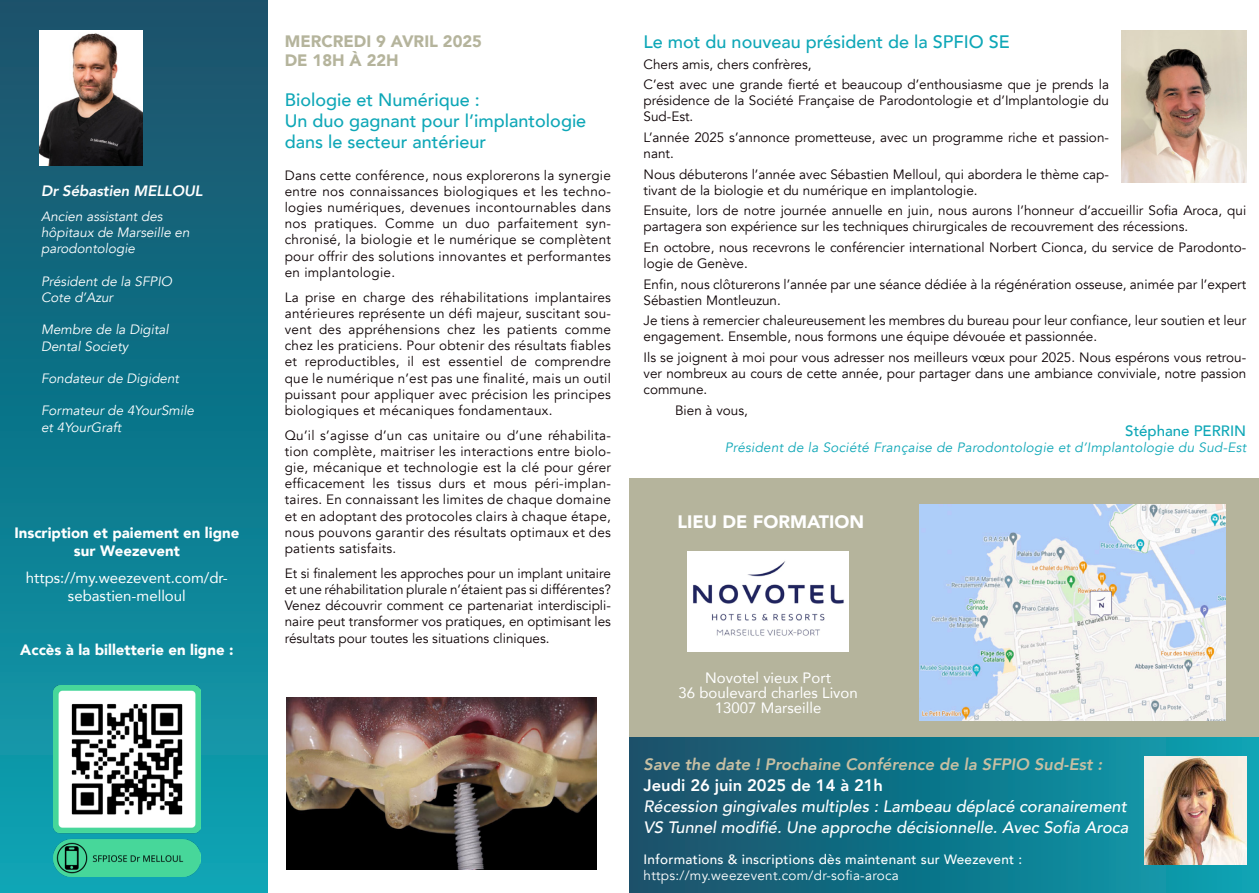
<style>
.page{position:relative;width:1259px;height:893px;background:#fff}
.page>*{position:absolute;margin:0;border:0;box-sizing:border-box;transform-origin:0 0}
.t1{font:500 18px/21px "Avenir";color:#0ea7b7}
.t2{font:900 18px "Avenir";color:#fff}
.t3{font:italic 500 16.5px/21px "Avenir";color:#fff}
.t4{font:italic 800 16.5px "Avenir";color:#c7bfa3}
.t5{font:900 16.5px "Avenir";color:#b5b49c}
.t6{font:800 16.5px "Avenir";color:#fff}
.t7{font:15px/18px "Avenir";color:#fff;text-align:center}
.t8{font:900 15px/18px "Avenir";color:#fff;text-align:center}
.t9{font:italic 800 15px "Avenir";letter-spacing:-.01em;color:#fff}
.t10{font:500 15px "Avenir";color:#0ea7b7}
.t11{font:13.5px/16.2px "Avenir";color:#0c0003;text-align:justify}
.t12{font:italic 13.5px "Avenir";color:#fff}
.t13{font:italic 13.5px "Avenir";letter-spacing:.02em;color:#0ea7b7}
.t14{font:500 13.5px "Avenir";letter-spacing:.02em;color:#fff}
.t15{font:13.5px "Avenir";letter-spacing:.02em;color:#fff}
</style>
<div class="page">
<div style="left:629px;top:478px;width:630px;height:260px;background:#b5b49c"></div>
<div style="left:629px;top:738px;width:630px;height:155px;background:linear-gradient(to right,#134c66,#15a6b4)"></div>
<img style="left:687px;top:551px;width:162px;height:101px">
<div style="left:0;top:0;width:268px;height:893px;background:linear-gradient(to bottom,#184f68,#0ba4b3)"></div>
<img style="left:40px;top:30px;width:102px;height:135px">
<img style="left:1144px;top:757px;width:102px;height:107px">
<img style="left:53px;top:686px;width:147px;height:191px">
<img style="left:1121px;top:30px;width:125px;height:153px">
<img style="left:919px;top:504px;width:306px;height:217px">
<img style="left:287px;top:697px;width:309px;height:173px">
<p class="t9" style="left:41px;top:182px;width:163px">Dr Sébastien MELLOUL</p>
<p class="t12" style="left:41px;top:208px;width:123px">Ancien assistant des</p>
<p class="t12" style="left:41px;top:224px;width:150px">hôpitaux de Marseille en</p>
<p class="t12" style="left:41px;top:241px;width:95px">parodontologie</p>
<p class="t12" style="left:41px;top:273px;width:133px">Président de la SFPIO</p>
<p class="t12" style="left:41px;top:289px;width:74px">Cote d’Azur</p>
<p class="t12" style="left:41px;top:322px;width:129px">Membre de la Digital</p>
<p class="t12" style="left:41px;top:338px;width:89px">Dental Society</p>
<p class="t12" style="left:41px;top:370px;width:139px">Fondateur de Digident</p>
<p class="t12" style="left:41px;top:403px;width:154px">Formateur de 4YourSmile</p>
<p class="t12" style="left:41px;top:419px;width:82px">et 4YourGraft</p>
<p class="t8" style="left:14px;top:523px;width:227px">Inscription et paiement en ligne sur Weezevent</p>
<p class="t7" style="left:26px;top:568px;width:204px">https://my.weezevent.com/dr&shy;sebastien-melloul</p>
<p class="t8" style="left:20px;top:640px;width:215px">Accès à la billetterie en ligne :</p>
<p class="t5" style="left:285px;top:27px;width:199px">MERCREDI 9 AVRIL 2025</p>
<p class="t5" style="left:285px;top:47px;width:115px">DE 18H À 22H</p>
<p class="t1" style="left:285px;top:89px;width:197px">Biologie et Numérique :</p>
<p class="t1" style="left:285px;top:110px;width:303px">Un duo gagnant pour l’implantologie dans le secteur antérieur</p>
<p class="t11" style="left:285px;top:167px;width:328px">Dans cette conférence, nous explorerons la synergie entre nos connaissances biologiques et les techno&shy;logies numériques, devenues incontournables dans nos pratiques. Comme un duo parfaitement syn&shy;chronisé, la biologie et le numérique se complètent pour offrir des solutions innovantes et performantes en implantologie.</p>
<p class="t11" style="left:285px;top:289px;width:328px">La prise en charge des réhabilitations implantaires antérieures représente un défi majeur, suscitant sou&shy;vent des appréhensions chez les patients comme chez les praticiens. Pour obtenir des résultats fiables et reproductibles, il est essentiel de comprendre que le numérique n’est pas une finalité, mais un outil puissant pour appliquer avec précision les principes biologiques et mécaniques fondamentaux.</p>
<p class="t11" style="left:285px;top:427px;width:328px">Qu’il s’agisse d’un cas unitaire ou d’une réhabilita&shy;tion complète, maitriser les interactions entre biolo&shy;gie, mécanique et technologie est la clé pour gérer efficacement les tissus durs et mous péri-implan&shy;taires. En connaissant les limites de chaque domaine et en adoptant des protocoles clairs à chaque étape, nous pouvons garantir des résultats optimaux et des patients satisfaits.</p>
<p class="t11" style="left:285px;top:565px;width:328px">Et si finalement les approches pour un implant unitaire et une réhabilitation plurale n’étaient pas si différentes?<br>Venez découvrir comment ce partenariat interdiscipli&shy;naire peut transformer vos pratiques, en optimisant les résultats pour toutes les situations cliniques.</p>
<p class="t1" style="left:643px;top:30px;width:368px">Le mot du nouveau président de la SPFIO SE</p>
<p class="t11" style="left:643px;top:56px;width:170px">Chers amis, chers confrères,</p>
<p class="t11" style="left:643px;top:77px;width:467px">C’est avec une grande fierté et beaucoup d’enthousiasme que je prends la présidence de la Société Française de Parodontologie et d’Implantologie du Sud-Est.</p>
<p class="t11" style="left:643px;top:129px;width:467px">L’année 2025 s’annonce prometteuse, avec un programme riche et passion&shy;nant.</p>
<p class="t11" style="left:643px;top:166px;width:467px">Nous débuterons l’année avec Sébastien Melloul, qui abordera le thème cap&shy;tivant de la biologie et du numérique en implantologie.</p>
<p class="t11" style="left:643px;top:203px;width:604px">Ensuite, lors de notre journée annuelle en juin, nous aurons l’honneur d’accueillir Sofia Aroca, qui partagera son expérience sur les techniques chirurgicales de recouvrement des récessions.</p>
<p class="t11" style="left:643px;top:239px;width:604px">En octobre, nous recevrons le conférencier international Norbert Cionca, du service de Parodonto&shy;logie de Genève.</p>
<p class="t11" style="left:643px;top:276px;width:604px">Enfin, nous clôturerons l’année par une séance dédiée à la régénération osseuse, animée par l’expert<br>Sébastien Montleuzun.</p>
<p class="t11" style="left:643px;top:313px;width:604px">Je tiens à remercier chaleureusement les membres du bureau pour leur confiance, leur soutien et leur engagement. Ensemble, nous formons une équipe dévouée et passionnée.</p>
<p class="t11" style="left:643px;top:349px;width:604px">Ils se joignent à moi pour vous adresser nos meilleurs vœux pour 2025. Nous espérons vous retrou&shy;ver nombreux au cours de cette année, pour partager dans une ambiance conviviale, notre passion commune.</p>
<p class="t11" style="left:675px;top:402px;width:74px">Bien à vous,</p>
<p class="t10" style="left:1125px;top:417px;width:122px">Stéphane PERRIN</p>
<p class="t13" style="left:725px;top:439px;width:523px">Président de la Société Française de Parodontologie et d’Implantologie du Sud-Est</p>
<p class="t2" style="left:677px;top:506px;width:188px">LIEU DE FORMATION</p>
<p class="t7" style="left:705px;top:668px;width:127px">Novotel vieux Port</p>
<p class="t7" style="left:678px;top:683px;width:181px">36 boulevard charles Livon</p>
<p class="t7" style="left:715px;top:698px;width:108px">13007 Marseille</p>
<p class="t4" style="left:643px;top:754px;width:460px">Save the date ! Prochaine Conférence de la SFPIO Sud-Est :</p>
<p class="t6" style="left:643px;top:772px;width:241px">Jeudi 26 juin 2025 de 14 à 21h</p>
<p class="t3" style="left:643px;top:796px;width:486px">Récession gingivales multiples : Lambeau déplacé coranairement<br>VS Tunnel modifié. Une approche décisionnelle. Avec Sofia Aroca</p>
<p class="t14" style="left:643px;top:848px;width:380px">Informations &amp; inscriptions dès maintenant sur Weezevent :</p>
<p class="t15" style="left:643px;top:867px;width:257px">https://my.weezevent.com/dr-sofia-aroca</p>
</div>
